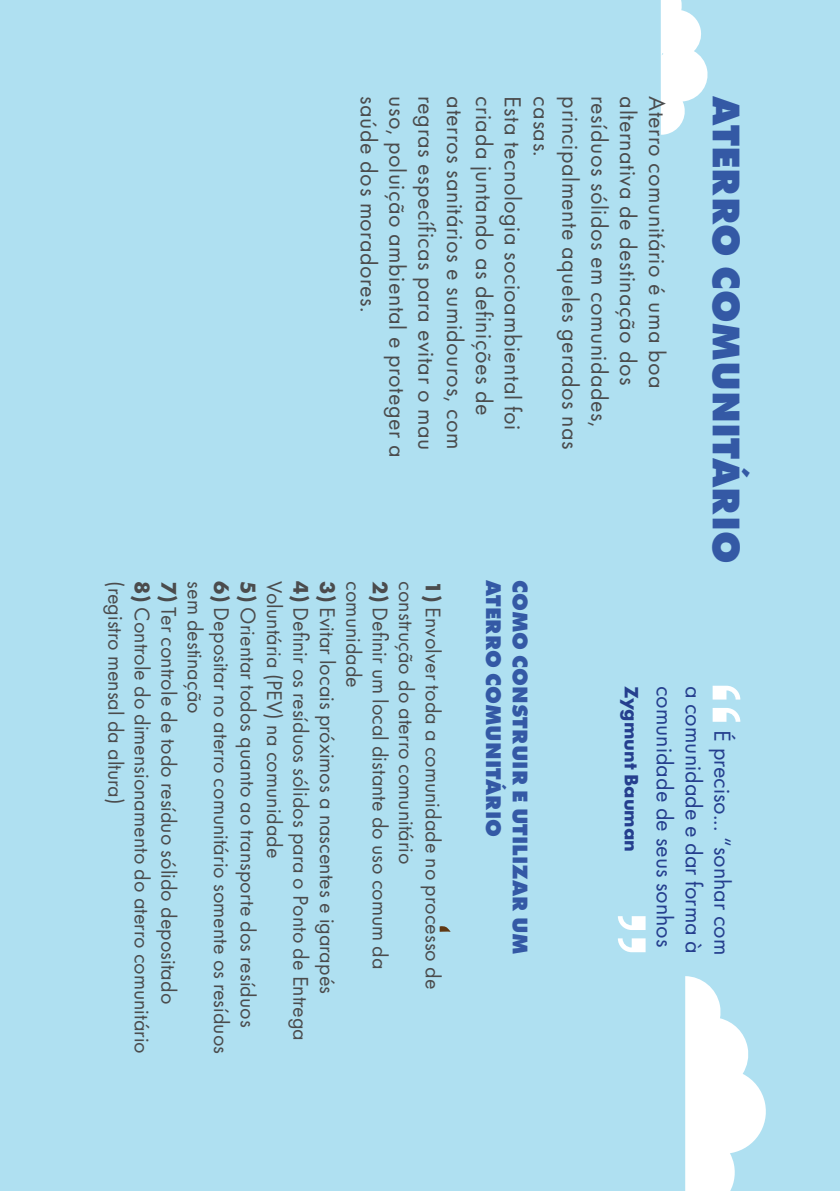
<style>
.page{position:relative;width:840px;height:1191px;background:#fff}
.page>*{position:absolute;margin:0;border:0;box-sizing:border-box;transform-origin:0 0}
.t1{font:800 40px "Futura PT";color:#3459a5}
.t2{font:24px "Futura PT";letter-spacing:.02em;color:#4b4c4d}
.t3{font:24px "Futura PT";color:#253f8e}
.t4{font:22px/26.4px "Futura PT";color:#4b4c4d}
.t5{font:800 22px "Futura PT";color:#3459a5}
.t6{font:700 20px "Futura PT";color:#253f8e}
.s1{font-weight:700}
</style>
<div class="page">
<div style="left:0;top:0;width:839px;height:1191px;background:#afe0f1"></div>
<svg style="left:439px;top:926px;width:11px;height:5px"></svg>
<svg style="left:685px;top:976px;width:81px;height:215px"></svg>
<svg style="left:660px;top:0;width:48px;height:135px"></svg>
<svg style="left:712px;top:685px;width:28px;height:14px"></svg>
<svg style="left:712px;top:708px;width:28px;height:14px"></svg>
<svg style="left:618px;top:938px;width:27px;height:14px"></svg>
<svg style="left:618px;top:916px;width:27px;height:14px"></svg>
<p class="t2" style="left:383px;top:96px;width:217px;rotate:90deg">saúde dos moradores.</p>
<p class="t2" style="left:411px;top:96px;width:362px;rotate:90deg">uso, poluição ambiental e proteger a</p>
<p class="t2" style="left:440px;top:96px;width:355px;rotate:90deg">regras específicas para evitar o mau</p>
<p class="t2" style="left:469px;top:96px;width:354px;rotate:90deg">aterros sanitários e sumidouros, com</p>
<p class="t2" style="left:498px;top:96px;width:320px;rotate:90deg">criada juntando as definições de</p>
<p class="t2" style="left:527px;top:96px;width:335px;rotate:90deg">Esta tecnologia socioambiental foi</p>
<p class="t2" style="left:555px;top:96px;width:62px;rotate:90deg">casas.</p>
<p class="t2" style="left:584px;top:96px;width:354px;rotate:90deg">principalmente aqueles gerados nas</p>
<p class="t2" style="left:613px;top:96px;width:332px;rotate:90deg">resíduos sólidos em comunidades,</p>
<p class="t2" style="left:642px;top:96px;width:290px;rotate:90deg">alternativa de destinação dos</p>
<p class="t2" style="left:671px;top:96px;width:294px;rotate:90deg">Aterro comunitário é uma boa</p>
<p class="t1" style="left:751px;top:96px;width:468px;rotate:90deg">ATERRO COMUNITÁRIO</p>
<p class="t4" style="left:446px;top:581px;width:409px;rotate:90deg"><span class="s1">1)</span> Envolver toda a comunidade no processo de</p>
<p class="t4" style="left:155px;top:581px;width:474px;rotate:90deg"><span class="s1">8)</span> Controle do dimensionamento do aterro comunitário (registro mensal da altura)</p>
<p class="t5" style="left:507px;top:580px;width:258px;rotate:90deg">ATERRO COMUNITÁRIO</p>
<p class="t5" style="left:534px;top:580px;width:376px;rotate:90deg">COMO CONSTRUIR E UTILIZAR UM</p>
<p class="t4" style="left:261px;top:581px;width:447px;rotate:90deg"><span class="s1">5)</span> Orientar todos quanto ao transporte dos resíduos</p>
<p class="t4" style="left:287px;top:581px;width:278px;rotate:90deg">Voluntária (PEV) na comunidade</p>
<p class="t4" style="left:314px;top:581px;width:461px;rotate:90deg"><span class="s1">4)</span> Definir os resíduos sólidos para o Ponto de Entrega</p>
<p class="t4" style="left:235px;top:581px;width:474px;rotate:90deg"><span class="s1">6)</span> Depositar no aterro comunitário somente os resíduos</p>
<p class="t4" style="left:393px;top:581px;width:390px;rotate:90deg"><span class="s1">2)</span> Definir um local distante do uso comum da</p>
<p class="t4" style="left:419px;top:581px;width:285px;rotate:90deg">construção do aterro comunitário</p>
<p class="t4" style="left:340px;top:581px;width:414px;rotate:90deg"><span class="s1">3)</span> Evitar locais próximos a nascentes e igarapés</p>
<p class="t4" style="left:367px;top:581px;width:108px;rotate:90deg">comunidade</p>
<p class="t4" style="left:182px;top:581px;width:424px;rotate:90deg"><span class="s1">7)</span> Ter controle de todo resíduo sólido depositado</p>
<p class="t4" style="left:208px;top:581px;width:134px;rotate:90deg">sem destinação</p>
<p class="t6" style="left:644px;top:685px;width:168px;rotate:90deg">Zygmunt Bauman</p>
<p class="t3" style="left:678px;top:685px;width:263px;rotate:90deg">comunidade de seus sonhos</p>
<p class="t3" style="left:707px;top:685px;width:270px;rotate:90deg">a comunidade e dar forma à</p>
<p class="t3" style="left:736px;top:730px;width:226px;rotate:90deg">É preciso... “sonhar com</p>
</div>
